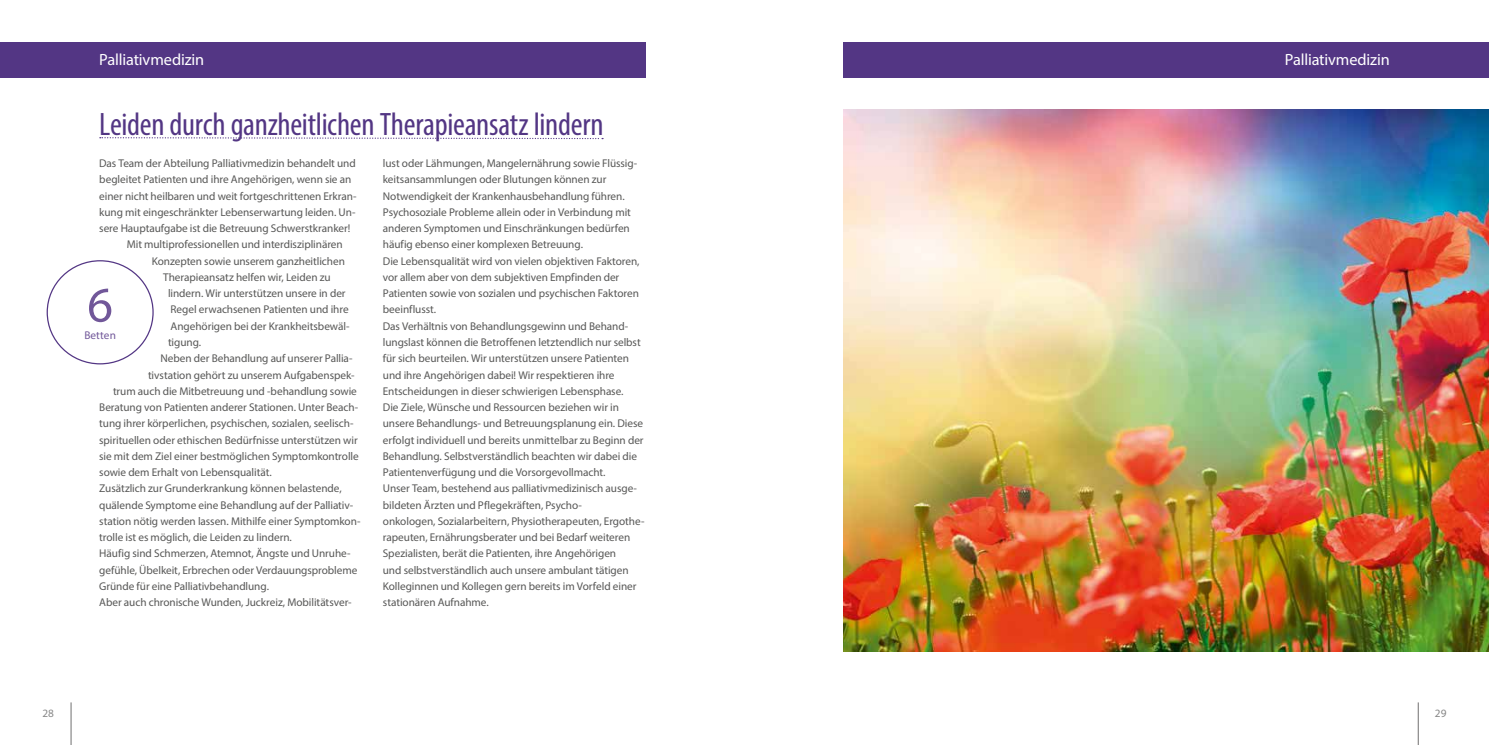
<style>
.page{position:relative;width:1489px;height:745px;background:#fff}
.page>*{position:absolute;margin:0;border:0;box-sizing:border-box;transform-origin:0 0}
.t1{font:50px "Myriad Pro";color:#715799}
.t2{font:condensed 32.5px "Myriad Pro";letter-spacing:-.01em;color:#533684}
.t3{font:16.25px "Myriad Pro";letter-spacing:-.01em;color:#fff}
.t4{font:11.25px/16.2px "Myriad Pro";letter-spacing:-.005em;color:#575756}
.t5{font:11.25px "Myriad Pro";letter-spacing:.01em;color:#715799}
.t6{font:11.25px "Myriad Pro";color:#878787}
</style>
<div class="page">
<hr style="left:71px;top:702px;width:1px;height:42px;background:#706f6f">
<hr style="left:1417px;top:702px;width:1px;height:42px;background:#706f6f">
<div style="left:0;top:43px;width:645px;height:35px;background:#533684"></div>
<svg style="left:100px;top:137px;width:503px;height:3px"></svg>
<div style="left:843px;top:43px;width:645px;height:35px;background:#533684"></div>
<img style="left:843px;top:110px;width:645px;height:541px">
<h3 class="t3" style="left:99px;top:50px;width:106px">Palliativmedizin</h3>
<h2 class="t2" style="left:99px;top:104px;width:506px">Leiden durch ganzheitlichen Therapieansatz lindern</h2>
<p class="t4" style="left:99px;top:155px;width:258px">Das Team der Abteilung Palliativmedizin behandelt und</p>
<p class="t4" style="left:99px;top:171px;width:253px">begleitet Patienten und ihre Angehörigen, wenn sie an</p>
<p class="t4" style="left:99px;top:187px;width:259px">einer nicht heilbaren und weit fortgeschrittenen Erkran-</p>
<p class="t4" style="left:99px;top:204px;width:258px">kung mit eingeschränkter Lebenserwartung leiden. Un-</p>
<p class="t4" style="left:99px;top:220px;width:252px">sere Hauptaufgabe ist die Betreuung Schwerstkranker!</p>
<p class="t4" style="left:127px;top:236px;width:217px">Mit multiprofessionellen und interdisziplinären</p>
<p class="t4" style="left:152px;top:252px;width:195px">Konzepten sowie unserem ganzheitlichen</p>
<p class="t4" style="left:163px;top:269px;width:169px">Therapieansatz helfen wir, Leiden zu</p>
<p class="t4" style="left:168px;top:285px;width:179px">lindern. Wir unterstützen unsere in der</p>
<p class="t4" style="left:170px;top:301px;width:180px">Regel erwachsenen Patienten und ihre</p>
<p class="t4" style="left:170px;top:317px;width:181px">Angehörigen bei der Krankheitsbewäl-</p>
<p class="t4" style="left:168px;top:334px;width:35px">tigung.</p>
<p class="t4" style="left:160px;top:350px;width:193px">Neben der Behandlung auf unserer Pallia-</p>
<p class="t4" style="left:148px;top:366px;width:208px">tivstation gehört zu unserem Aufgabenspek-</p>
<p class="t4" style="left:113px;top:382px;width:245px">trum auch die Mitbetreuung und -behandlung sowie</p>
<p class="t4" style="left:99px;top:399px;width:260px">Beratung von Patienten anderer Stationen. Unter Beach-</p>
<p class="t4" style="left:99px;top:415px;width:256px">tung ihrer körperlichen, psychischen, sozialen, seelisch-</p>
<p class="t4" style="left:99px;top:431px;width:260px">spirituellen oder ethischen Bedürfnisse unterstützen wir</p>
<p class="t4" style="left:99px;top:447px;width:261px">sie mit dem Ziel einer bestmöglichen Symptomkontrolle</p>
<p class="t4" style="left:99px;top:463px;width:174px">sowie dem Erhalt von Lebensqualität.</p>
<p class="t4" style="left:99px;top:480px;width:244px">Zusätzlich zur Grunderkrankung können belastende,</p>
<p class="t4" style="left:99px;top:496px;width:255px">quälende Symptome eine Behandlung auf der Palliativ-</p>
<p class="t4" style="left:99px;top:512px;width:263px">station nötig werden lassen. Mithilfe einer Symptomkon-</p>
<p class="t4" style="left:99px;top:528px;width:194px">trolle ist es möglich, die Leiden zu lindern.</p>
<p class="t4" style="left:99px;top:545px;width:253px">Häufig sind Schmerzen, Atemnot, Ängste und Unruhe-</p>
<p class="t4" style="left:99px;top:561px;width:260px">gefühle, Übelkeit, Erbrechen oder Verdauungsprobleme</p>
<p class="t4" style="left:99px;top:577px;width:171px">Gründe für eine Palliativbehandlung.</p>
<p class="t4" style="left:99px;top:593px;width:254px">Aber auch chronische Wunden, Juckreiz, Mobilitätsver-</p>
<p class="t4" style="left:383px;top:155px;width:263px">lust oder Lähmungen, Mangelernährung sowie Flüssig&shy;keitsansammlungen oder Blutungen können zur Notwendigkeit der Krankenhausbehandlung führen.<br>Psychosoziale Probleme allein oder in Verbindung mit anderen Symptomen und Einschränkungen bedürfen häufig ebenso einer komplexen Betreuung.<br>Die Lebensqualität wird von vielen objektiven Faktoren, vor allem aber von dem subjektiven Empfinden der Patienten sowie von sozialen und psychischen Faktoren beeinflusst.<br>Das Verhältnis von Behandlungsgewinn und Behand&shy;lungslast können die Betroffenen letztendlich nur selbst für sich beurteilen. Wir unterstützen unsere Patienten und ihre Angehörigen dabei! Wir respektieren ihre Entscheidungen in dieser schwierigen Lebensphase.<br>Die Ziele, Wünsche und Ressourcen beziehen wir in unsere Behandlungs- und Betreuungsplanung ein. Diese erfolgt individuell und bereits unmittelbar zu Beginn der Behandlung. Selbstverständlich beachten wir dabei die Patientenverfügung und die Vorsorgevollmacht.<br>Unser Team, bestehend aus palliativmedizinisch ausge&shy;bildeten Ärzten und Pflegekräften, Psycho-<br>onkologen, Sozialarbeitern, Physiotherapeuten, Ergothe&shy;rapeuten, Ernährungsberater und bei Bedarf weiteren Spezialisten, berät die Patienten, ihre Angehörigen<br>und selbstverständlich auch unsere ambulant tätigen Kolleginnen und Kollegen gern bereits im Vorfeld einer stationären Aufnahme.</p>
<h1 class="t1" style="left:87px;top:274px;width:27px">6</h1>
<p class="t5" style="left:84px;top:328px;width:33px">Betten</p>
<h3 class="t3" style="left:1284px;top:50px;width:106px">Palliativmedizin</h3>
<p class="t6" style="left:43px;top:706px;width:13px">28</p>
<p class="t6" style="left:1434px;top:706px;width:13px">29</p>
</div>
